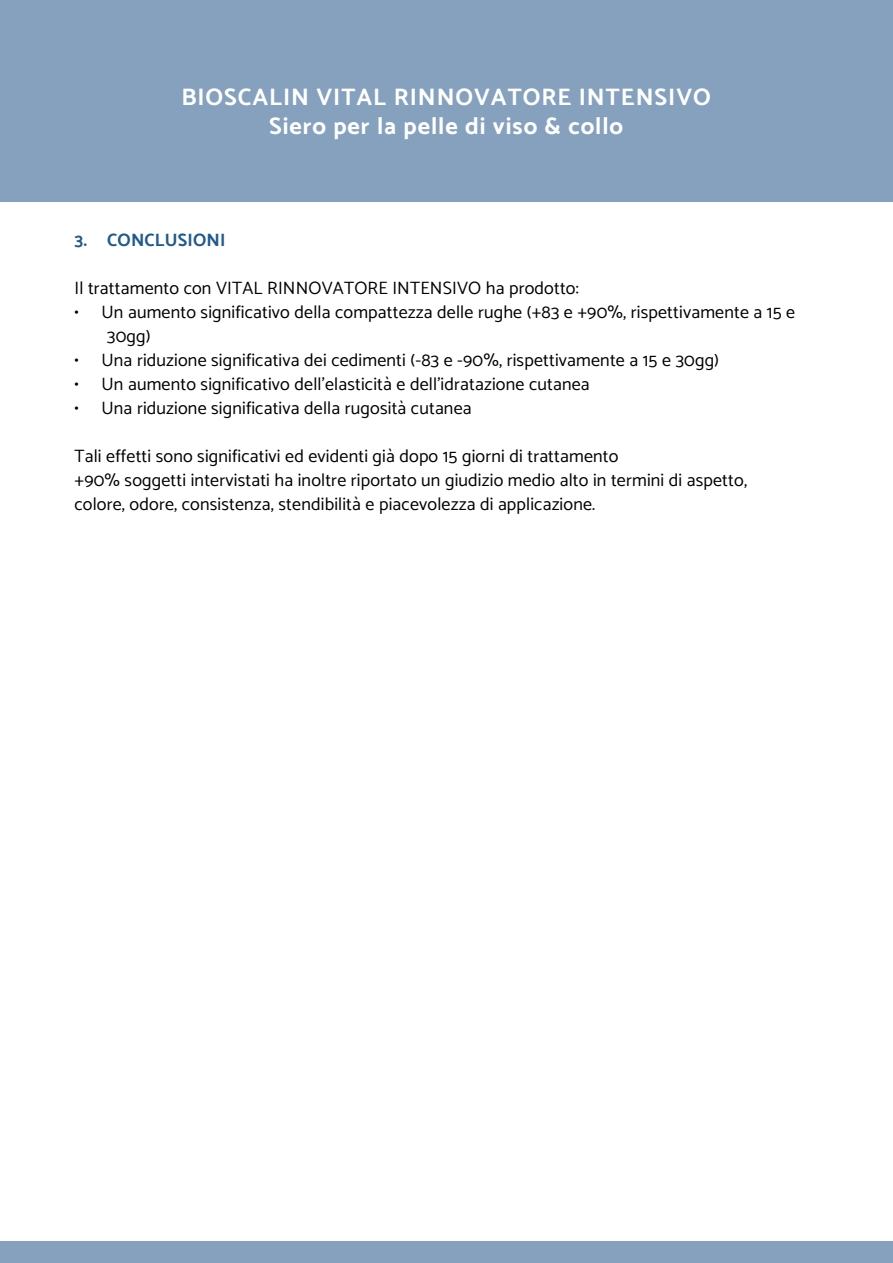
<style>
.page{position:relative;width:893px;height:1263px;background:#85a1be}
.page>*{position:absolute;margin:0;border:0;box-sizing:border-box;transform-origin:0 0}
.t1{font:700 24px/28.8px "Catamaran";letter-spacing:.04em;color:#fff;text-align:center}
.t2{font:18px/24px "Catamaran";letter-spacing:.01em;color:#000}
.t3{font:700 18px "Catamaran";letter-spacing:.01em;color:#205a8c}
</style>
<div class="page">
<div style="left:0;top:203px;width:893px;height:1038px;background:#fff"></div>
<h1 class="t1" style="left:181px;top:82px;width:531px">BIOSCALIN VITAL RINNOVATORE INTENSIVO<br>Siero per la pelle di viso &amp; collo</h1>
<p class="t3" style="left:75px;top:227px;width:152px">3. CONCLUSIONI</p>
<p class="t2" style="left:75px;top:276px;width:506px">Il trattamento con VITAL RINNOVATORE INTENSIVO ha prodotto:</p>
<p class="t2" style="left:107px;top:300px;width:689px;text-indent:-33px">• Un aumento significativo della compattezza delle rughe (+83 e +90%, rispettivamente a 15 e<br>30gg)</p>
<p class="t2" style="left:75px;top:348px;width:646px">• Una riduzione significativa dei cedimenti (-83 e -90%, rispettivamente a 15 e 30gg)</p>
<p class="t2" style="left:75px;top:372px;width:517px">• Un aumento significativo dell’elasticità e dell’idratazione cutanea</p>
<p class="t2" style="left:75px;top:396px;width:399px">• Una riduzione significativa della rugosità cutanea</p>
<p class="t2" style="left:75px;top:444px;width:674px">Tali effetti sono significativi ed evidenti già dopo 15 giorni di trattamento<br>+90% soggetti intervistati ha inoltre riportato un giudizio medio alto in termini di aspetto, colore, odore, consistenza, stendibilità e piacevolezza di applicazione.</p>
</div>
